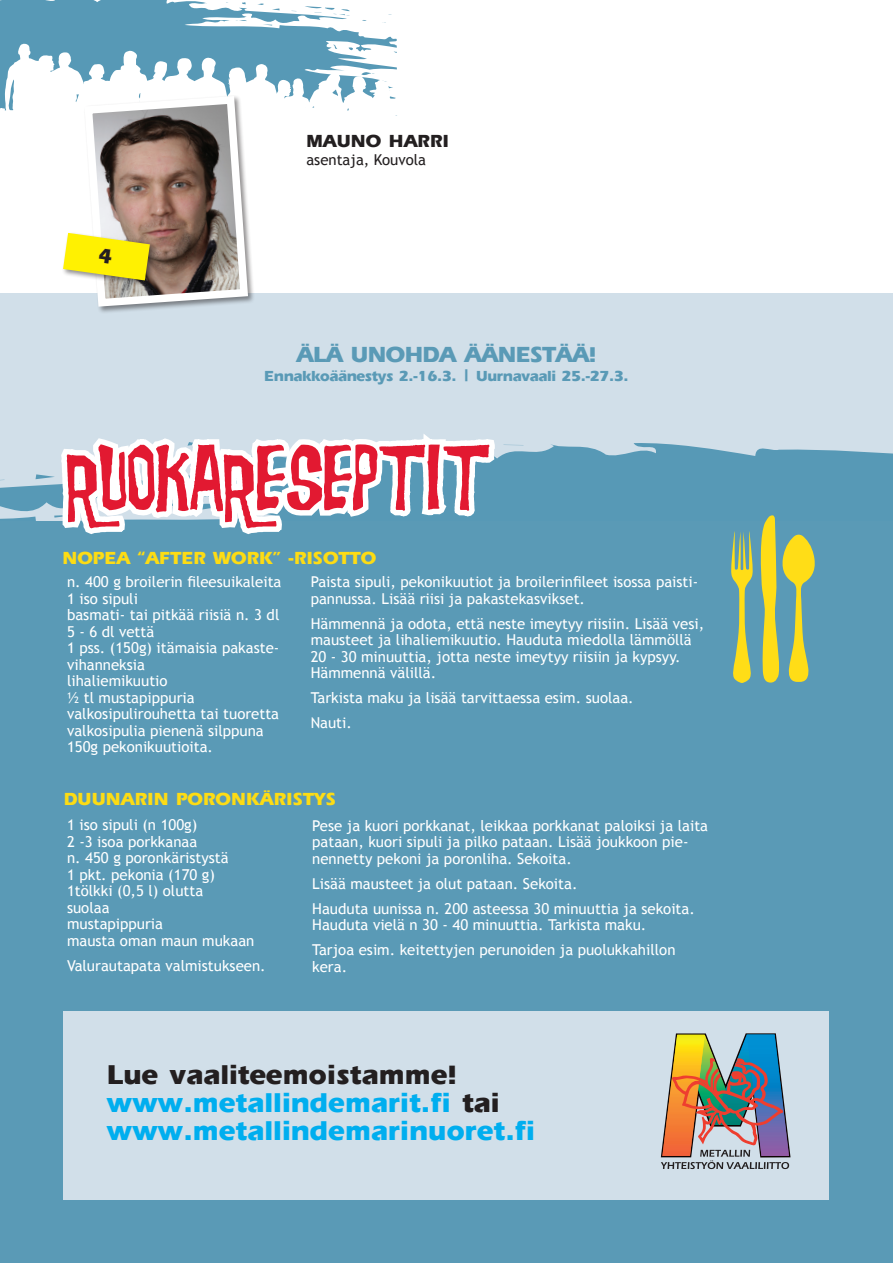
<style>
.page{position:relative;width:893px;height:1263px;background:#fff}
.page>*{position:absolute;margin:0;border:0;box-sizing:border-box;transform-origin:0 0}
.t1{font:72.45px "Morgus";color:#e21931}
.t2{font:800 27.9px/27.9px "Ergoe";color:#00aeef}
.t3{font:800 22.5px "Ergoe";letter-spacing:-.03em;color:#5a9ab6}
.t4{font:800 18px "Ergoe";color:#fddc14}
.t5{font:800 18px "Ergoe";color:#231f20}
.t6{font:15px/16.5px "Trebuchet MS";color:#fff}
.t7{font:800 15px "Ergoe";letter-spacing:-.03em;color:#5a9ab6}
.t8{font:15px "Trebuchet MS";color:#231f20}
.s1{color:#231f20}
</style>
<div class="page">
<div style="left:0;top:293px;width:893px;height:284px;background:#d1dfe9"></div>
<svg style="left:0;top:0;width:201px;height:109px"></svg>
<svg style="left:523px;top:443px;width:370px;height:79px;background:#619fba"></svg>
<div style="left:0;top:522px;width:893px;height:741px;background:#5a9ab6"></div>
<svg style="left:731px;top:531px;width:22px;height:152px"></svg>
<svg style="left:761px;top:514px;width:55px;height:168px"></svg>
<svg style="left:0;top:434px;width:523px;height:100px"></svg>
<div style="left:64px;top:1011px;width:765px;height:188px;background:#d1dfe9"></div>
<img style="left:661px;top:1033px;width:129px;height:136px">
<svg style="left:4px;top:2px;width:393px;height:309px"></svg>
<p class="t5" style="left:306px;top:132px;width:144px">MAUNO HARRI</p>
<p class="t8" style="left:306px;top:151px;width:121px">asentaja, Kouvola</p>
<h3 class="t3" style="left:296px;top:343px;width:302px">ÄLÄ UNOHDA ÄÄNESTÄÄ!</h3>
<p class="t7" style="left:264px;top:368px;width:366px">Ennakkoäänestys 2.-16.3. | Uurnavaali 25.-27.3.</p>
<h1 class="t1" style="left:66px;top:441px;width:426px">RUOKARESEPTIT</h1>
<p class="t4" style="left:62px;top:548px;width:316px">NOPEA “AFTER WORK” -RISOTTO</p>
<p class="t6" style="left:67px;top:574px;width:216px">n. 400 g broilerin fileesuikaleita<br>1 iso sipuli<br>basmati- tai pitkää riisiä n. 3 dl<br>5 - 6 dl vettä<br>1 pss. (150g) itämaisia pakaste&shy;vihanneksia<br>lihaliemikuutio<br>½ tl mustapippuria valkosipulirouhetta tai tuoretta valkosipulia pienenä silppuna<br>150g pekonikuutioita.</p>
<p class="t6" style="left:311px;top:574px;width:389px">Paista sipuli, pekonikuutiot ja broilerinfileet isossa paisti&shy;pannussa. Lisää riisi ja pakastekasvikset.</p>
<p class="t6" style="left:311px;top:615px;width:395px">Hämmennä ja odota, että neste imeytyy riisiin. Lisää vesi, mausteet ja lihaliemikuutio. Hauduta miedolla lämmöllä 20 - 30 minuuttia, jotta neste imeytyy riisiin ja kypsyy.<br>Hämmennä välillä.</p>
<p class="t6" style="left:311px;top:686px;width:325px;line-height:25px">Tarkista maku ja lisää tarvittaessa esim. suolaa.<br>Nauti.</p>
<p class="t4" style="left:64px;top:790px;width:274px">DUUNARIN PORONKÄRISTYS</p>
<p class="t6" style="left:312px;top:817px;width:397px">Pese ja kuori porkkanat, leikkaa porkkanat paloiksi ja laita pataan, kuori sipuli ja pilko pataan. Lisää joukkoon pie&shy;nennetty pekoni ja poronliha. Sekoita.</p>
<p class="t6" style="left:312px;top:871px;width:384px;line-height:25px">Lisää mausteet ja olut pataan. Sekoita.<br>Hauduta uunissa n. 200 asteessa 30 minuuttia ja sekoita.</p>
<p class="t6" style="left:312px;top:912px;width:365px;line-height:25px">Hauduta vielä n 30 - 40 minuuttia. Tarkista maku.<br>Tarjoa esim. keitettyjen perunoiden ja puolukkahillon</p>
<p class="t6" style="left:312px;top:958px;width:36px">kera.</p>
<p class="t6" style="left:67px;top:817px;width:189px">1 iso sipuli (n 100g)<br>2 -3 isoa porkkanaa<br>n. 450 g poronkäristystä<br>1 pkt. pekonia (170 g)<br>1tölkki (0,5 l) olutta<br>suolaa<br>mustapippuria<br>mausta oman maun mukaan</p>
<p class="t6" style="left:67px;top:957px;width:200px">Valurautapata valmistukseen.</p>
<h2 class="t2" style="left:107px;top:1061px;width:430px"><span class="s1">Lue vaaliteemoistamme! </span>www.metallindemarit.fi <span class="s1">tai </span>www.metallindemarinuoret.fi</h2>
</div>
